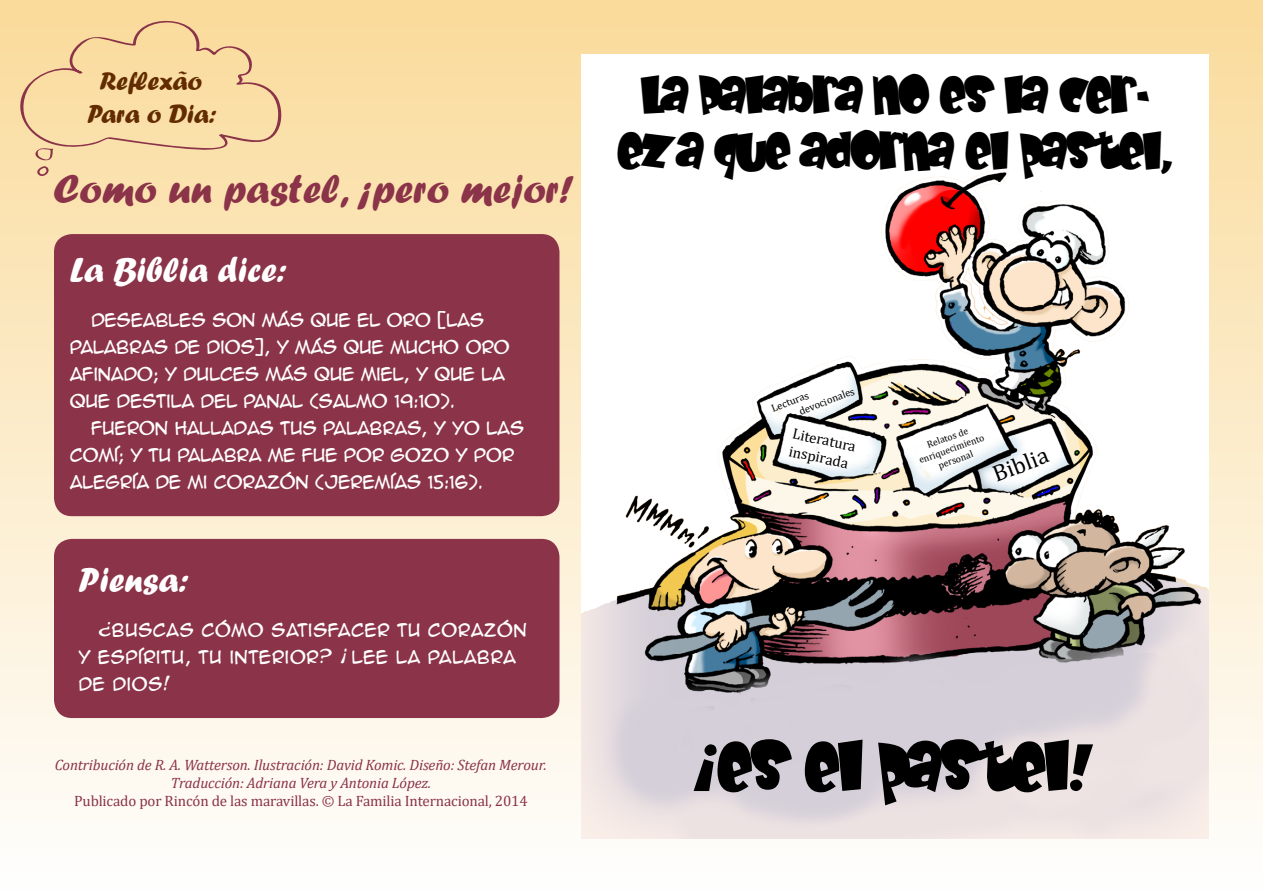
<style>
.page{position:relative;width:1263px;height:893px;background:#fff}
.page>*{position:absolute;margin:0;border:0;box-sizing:border-box;transform-origin:0 0}
.t1{font:62.7px "Baby Kruffy";color:#000}
.t2{font:46.5px/55.8px "Baby Kruffy";color:#000;text-align:center}
.t3{font:42px "Forte";color:#8b3348}
.t4{font:36px "Forte";color:#fff}
.t5{font:27px/32.4px "Forte";color:#622b00;text-align:center}
.t6{font:23.25px "Cambria";color:#000}
.t7{font:16.5px/27px "Anime Ace 2.0 BB";letter-spacing:-.02em;color:#fff}
.t8{font:16.5px/27px "Anime Ace 2.0 BB";letter-spacing:.02em;color:#fff}
.t9{font:italic 15px/18px "Cambria";letter-spacing:-.01em;color:#8b3348;text-align:center}
.t10{font:15px "Cambria";letter-spacing:-.01em;color:#8b3348}
.t11{font:15px/18px "Cambria";color:#000}
.t12{font:10.65px/12.8px "Cambria";color:#000}
.t13{font:9.75px/11.7px "Cambria";color:#000;text-align:center}
</style>
<div class="page">
<div style="left:0;top:0;width:1263px;height:893px;background:linear-gradient(to bottom,#fada9a,#fefefd)"></div>
<div style="left:54px;top:234px;width:505px;height:282px;background:#8b3348;border-radius:18px"></div>
<div style="left:54px;top:539px;width:505px;height:179px;background:#8b3348;border-radius:18px"></div>
<svg style="left:11px;top:11px;width:272px;height:166px;background:#f6d8a1"></svg>
<img style="left:581px;top:54px;width:628px;height:785px">
<h3 class="t5" style="left:87px;top:65px;width:131px">Reflexão<br>Para o Dia:</h3>
<h3 class="t3" style="left:53px;top:164px;width:522px">Como un pastel, ¡pero mejor!</h3>
<h3 class="t4" style="left:70px;top:249px;width:219px">La Biblia dice:</h3>
<p class="t7" style="left:70px;top:306px;width:441px;text-indent:21px">DESEABLES SON MÁS QUE EL ORO [LAS PALABRAS DE DIOS], Y MÁS QUE MUCHO ORO AFINADO; Y DULCES MÁS QUE MIEL, Y QUE LA QUE DESTILA DEL PANAL (SALMO 19:10).</p>
<p class="t7" style="left:70px;top:414px;width:456px;text-indent:21px">FUERON HALLADAS TUS PALABRAS, Y YO LAS<br>COMÍ; Y TU PALABRA ME FUE POR GOZO Y POR<br>ALEGRÍA DE MI CORAZÓN (JEREMÍAS 15:16).</p>
<h3 class="t4" style="left:78px;top:559px;width:112px">Piensa:</h3>
<p class="t8" style="left:78px;top:616px;width:450px;text-indent:21px">¿BUSCAS CÓMO SATISFACER TU CORAZÓN<br>Y ESPÍRITU, TU INTERIOR? ¡LEE LA PALABRA<br>DE DIOS!</p>
<p class="t9" style="left:55px;top:755px;width:493px">Contribución de R. A. Watterson. Ilustración: David Komic. Diseño: Stefan Merour.<br>Traducción: Adriana Vera y Antonia López.</p>
<p class="t10" style="left:74px;top:792px;width:455px">Publicado por Rincón de las maravillas. © La Familia Internacional, 2014</p>
<h2 class="t2" style="left:618px;top:66px;width:556px">LA PALABRA NO ES LA CER-<br>EZA QUE ADORNA EL PASTEL,</h2>
<p class="t12" style="left:792px;top:394px;width:60px;text-indent:-24px;rotate:-21deg">Lecturas devocionales</p>
<p class="t11" style="left:795px;top:424px;width:66px;rotate:12deg">Literatura inspirada</p>
<p class="t13" style="left:913px;top:444px;width:70px;rotate:-20deg">Relatos de enriquecimiento personal</p>
<h3 class="t6" style="left:989px;top:462px;width:59px;rotate:-21deg">Biblia</h3>
<h1 class="t1" style="left:693px;top:718px;width:403px">¡ES EL PASTEL!</h1>
</div>
